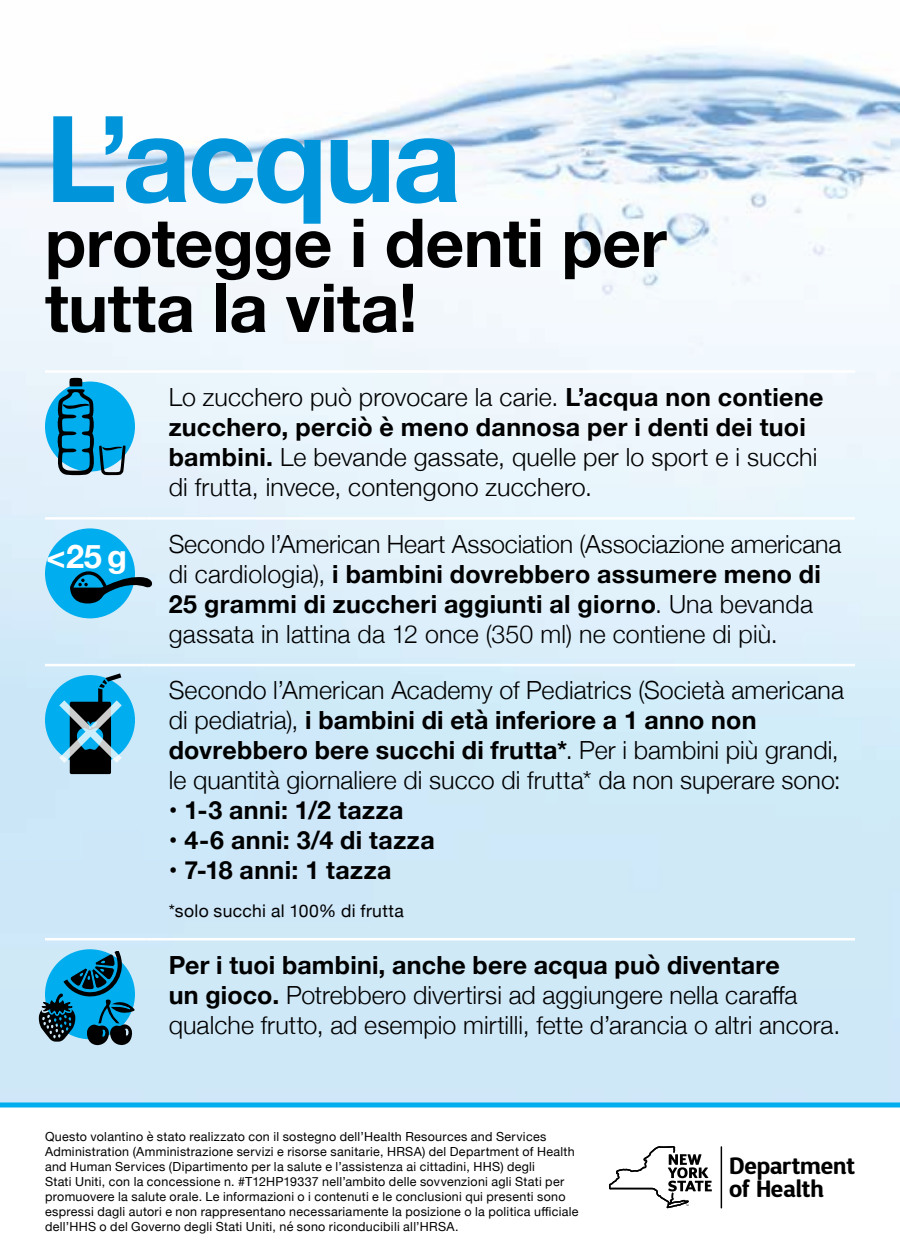
<style>
.page{position:relative;width:900px;height:1260px;background:#fff}
.page>*{position:absolute;margin:0;border:0;box-sizing:border-box;transform-origin:0 0}
.t1{font:700 120px "Helvetica Neue";letter-spacing:-.02em;color:#0095da}
.t2{font:700 67.5px/65px "Helvetica Neue";letter-spacing:-.005em;color:#000}
.t3{font:700 32.5px "Helvetica Neue";color:#fff}
.t4{font:300 25px/30px "Helvetica Neue";letter-spacing:.005em;color:#000}
.t5{font:700 25px "Helvetica Neue";letter-spacing:.015em;color:#000}
.t6{font:700 23.5px/24px "D Sari";letter-spacing:-.01em;color:#000}
.t7{font:17.5px "Helvetica Neue";letter-spacing:.02em;color:#000}
.t8{font:12.5px/15px "Helvetica Neue";letter-spacing:.025em;color:#000}
.s1{font-weight:700}
</style>
<div class="page">
<img style="left:0;top:47px;width:900px;height:117px">
<div style="left:0;top:164px;width:900px;height:938px;background:linear-gradient(to bottom,#f5f9fd,#c5e5f7)"></div>
<hr style="left:45px;top:370px;width:101px;height:3px;background:#fff">
<hr style="left:146px;top:370px;width:709px;height:3px;background:#fff">
<hr style="left:45px;top:517px;width:101px;height:3px;background:#fff">
<hr style="left:146px;top:517px;width:709px;height:3px;background:#fff">
<hr style="left:45px;top:664px;width:101px;height:2px;background:#fff">
<hr style="left:146px;top:664px;width:709px;height:2px;background:#fff">
<hr style="left:45px;top:938px;width:101px;height:3px;background:#fff">
<hr style="left:146px;top:938px;width:709px;height:3px;background:#fff">
<div style="left:45px;top:382px;width:90px;height:90px;background:#00aeef;border-radius:50%"></div>
<div style="left:45px;top:528px;width:90px;height:90px;background:#00aeef;border-radius:50%"></div>
<div style="left:45px;top:675px;width:90px;height:90px;background:#00aeef;border-radius:50%"></div>
<div style="left:0;top:1102px;width:900px;height:6px;background:#00aeef"></div>
<svg style="left:58px;top:378px;width:68px;height:97px"></svg>
<svg style="left:70px;top:571px;width:85px;height:32px"></svg>
<svg style="left:36px;top:951px;width:107px;height:103px;background:#4794b3"></svg>
<hr style="left:721px;top:1146px;width:1px;height:62px;background:#000">
<svg style="left:609px;top:1146px;width:103px;height:62px"></svg>
<svg style="left:59px;top:673px;width:63px;height:101px"></svg>
<h1 class="t1" style="left:45px;top:65px;width:418px">L’acqua</h1>
<h2 class="t2" style="left:45px;top:212px;width:623px">protegge i denti per tutta la vita!</h2>
<h3 class="t3" style="left:46px;top:530px;width:82px">&lt;25 g</h3>
<p class="t4" style="left:169px;top:380px;width:656px">Lo zucchero può provocare la carie. <span class="s1">L’acqua non contiene zucchero, perciò è meno dannosa per i denti dei tuoi bambini.</span> Le bevande gassate, quelle per lo sport e i succhi di frutta, invece, contengono zucchero.</p>
<p class="t4" style="left:169px;top:527px;width:674px">Secondo l’American Heart Association (Associazione americana di cardiologia), <span class="s1">i bambini dovrebbero assumere meno di 25 grammi di zuccheri aggiunti al giorno</span>. Una bevanda gassata in lattina da 12 once (350 ml) ne contiene di più.</p>
<p class="t4" style="left:169px;top:674px;width:677px">Secondo l’American Academy of Pediatrics (Società americana di pediatria), <span class="s1">i bambini di età inferiore a 1 anno non dovrebbero bere succhi di frutta*</span>. Per i bambini più grandi, le quantità giornaliere di succo di frutta* da non superare sono:</p>
<p class="t5" style="left:169px;top:791px;width:236px">• 1-3 anni: 1/2 tazza</p>
<p class="t5" style="left:169px;top:821px;width:267px">• 4-6 anni: 3/4 di tazza</p>
<p class="t5" style="left:169px;top:851px;width:224px">• 7-18 anni: 1 tazza</p>
<p class="t7" style="left:169px;top:898px;width:237px">*solo succhi al 100% di frutta</p>
<p class="t4" style="left:169px;top:948px;width:673px"><span class="s1">Per i tuoi bambini, anche bere acqua può diventare<br>un gioco.</span> Potrebbero divertirsi ad aggiungere nella caraffa qualche frutto, ad esempio mirtilli, fette d’arancia o altri ancora.</p>
<p class="t8" style="left:45px;top:1130px;width:535px">Questo volantino è stato realizzato con il sostegno dell’Health Resources and Services Administration (Amministrazione servizi e risorse sanitarie, HRSA) del Department of Health and Human Services (Dipartimento per la salute e l’assistenza ai cittadini, HHS) degli<br>Stati Uniti, con la concessione n. #T12HP19337 nell’ambito delle sovvenzioni agli Stati per promuovere la salute orale. Le informazioni o i contenuti e le conclusioni qui presenti sono espressi dagli autori e non rappresentano necessariamente la posizione o la politica ufficiale dell’HHS o del Governo degli Stati Uniti, né sono riconducibili all’HRSA.</p>
<p class="t6" style="left:729px;top:1153px;width:127px">Department of Health</p>
</div>
